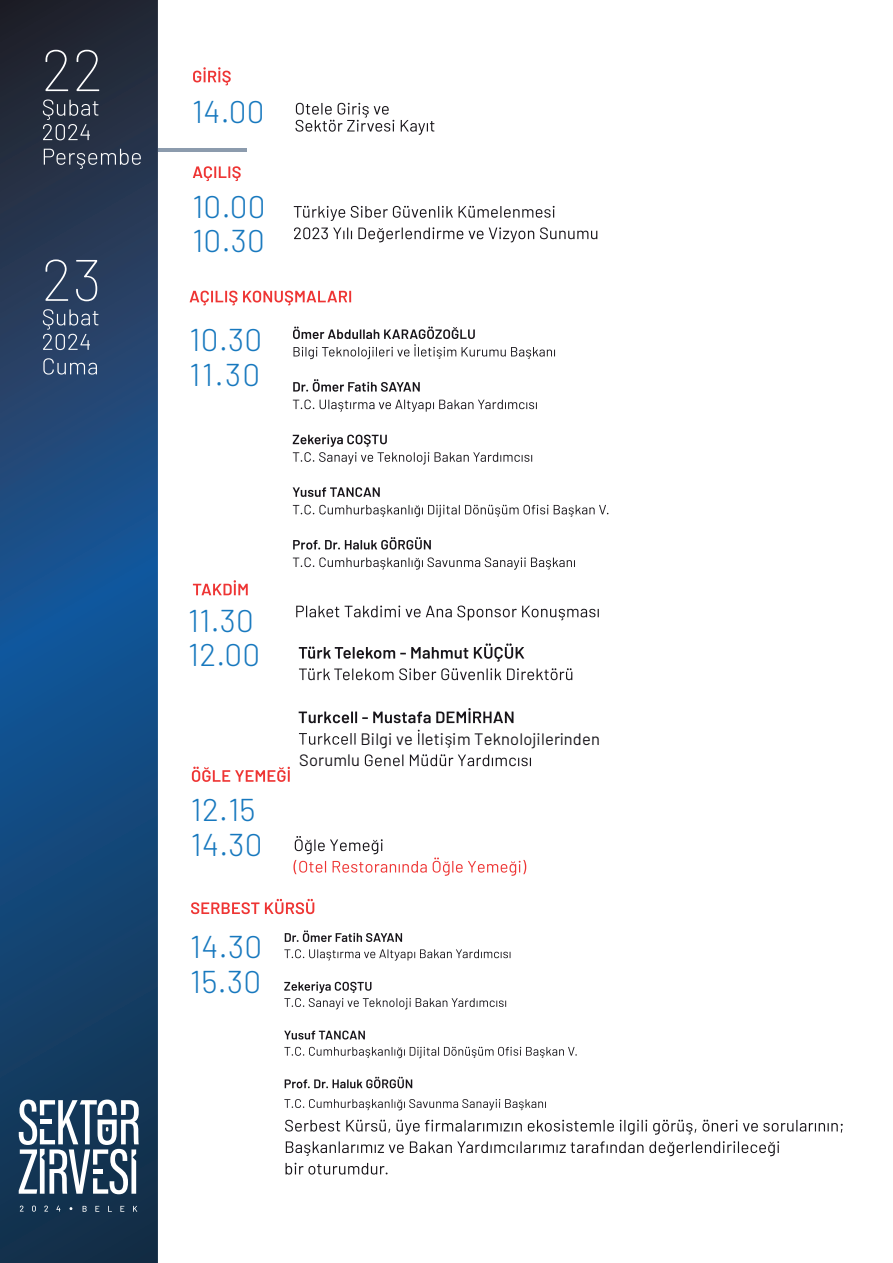
<style>
.page{position:relative;width:893px;height:1263px;background:#fff}
.page>*{position:absolute;margin:0;border:0;box-sizing:border-box;transform-origin:0 0}
.t1{font:100 58.35px "Barlow";color:#fff}
.t2{font:300 31.5px/34.8px "Barlow";letter-spacing:.01em;color:#1778be}
.t3{font:16.5px "Barlow";letter-spacing:.01em;color:#171419}
</style>
<div class="page">
<svg style="left:0;top:0;width:158px;height:1263px;background:#1a416b"></svg>
<svg style="left:19px;top:1099px;width:120px;height:95px"></svg>
<svg style="left:20px;top:1205px;width:4px;height:6px"></svg>
<svg style="left:32px;top:1205px;width:4px;height:6px"></svg>
<svg style="left:44px;top:1205px;width:4px;height:6px"></svg>
<svg style="left:56px;top:1206px;width:4px;height:5px"></svg>
<svg style="left:83px;top:1206px;width:4px;height:6px"></svg>
<svg style="left:95px;top:1206px;width:4px;height:6px"></svg>
<svg style="left:108px;top:1206px;width:4px;height:6px"></svg>
<svg style="left:120px;top:1206px;width:4px;height:6px"></svg>
<svg style="left:133px;top:1206px;width:4px;height:6px"></svg>
<svg style="left:43px;top:99px;width:55px;height:41px;background:#464e5c"></svg>
<svg style="left:44px;top:149px;width:97px;height:20px;background:#485265"></svg>
<svg style="left:296px;top:103px;width:138px;height:32px"></svg>
<svg style="left:43px;top:309px;width:55px;height:41px;background:#4a5e7c"></svg>
<svg style="left:43px;top:358px;width:54px;height:17px"></svg>
<svg style="left:294px;top:206px;width:261px;height:15px"></svg>
<svg style="left:294px;top:227px;width:303px;height:15px"></svg>
<svg style="left:193px;top:166px;width:48px;height:15px"></svg>
<svg style="left:193px;top:67px;width:38px;height:18px"></svg>
<svg style="left:190px;top:291px;width:161px;height:14px"></svg>
<svg style="left:193px;top:580px;width:55px;height:15px"></svg>
<svg style="left:192px;top:767px;width:98px;height:15px"></svg>
<svg style="left:285px;top:1120px;width:558px;height:15px"></svg>
<svg style="left:286px;top:1141px;width:493px;height:15px"></svg>
<svg style="left:286px;top:1163px;width:101px;height:11px"></svg>
<hr style="left:158px;top:148px;width:88px;height:4px;background:#8c9bad">
<svg style="left:191px;top:899px;width:123px;height:15px"></svg>
<svg style="left:285px;top:930px;width:117px;height:12px"></svg>
<svg style="left:284px;top:949px;width:226px;height:11px"></svg>
<svg style="left:284px;top:982px;width:222px;height:27px"></svg>
<svg style="left:284px;top:1030px;width:81px;height:9px"></svg>
<svg style="left:284px;top:1047px;width:293px;height:11px"></svg>
<svg style="left:285px;top:1077px;width:127px;height:11px"></svg>
<svg style="left:284px;top:1099px;width:262px;height:11px"></svg>
<svg style="left:293px;top:327px;width:262px;height:32px"></svg>
<svg style="left:293px;top:379px;width:127px;height:13px"></svg>
<svg style="left:293px;top:400px;width:244px;height:12px"></svg>
<svg style="left:293px;top:434px;width:239px;height:30px"></svg>
<svg style="left:293px;top:487px;width:87px;height:10px"></svg>
<svg style="left:293px;top:505px;width:315px;height:12px"></svg>
<svg style="left:293px;top:537px;width:138px;height:13px"></svg>
<svg style="left:293px;top:557px;width:282px;height:13px"></svg>
<svg style="left:296px;top:606px;width:43px;height:11px"></svg>
<svg style="left:345px;top:605px;width:254px;height:15px"></svg>
<svg style="left:299px;top:646px;width:169px;height:13px"></svg>
<svg style="left:474px;top:643px;width:50px;height:19px"></svg>
<svg style="left:299px;top:668px;width:94px;height:12px"></svg>
<svg style="left:399px;top:668px;width:173px;height:12px"></svg>
<svg style="left:299px;top:708px;width:214px;height:15px"></svg>
<svg style="left:299px;top:733px;width:57px;height:12px"></svg>
<svg style="left:418px;top:730px;width:2px;height:15px"></svg>
<svg style="left:445px;top:736px;width:7px;height:12px"></svg>
<svg style="left:365px;top:754px;width:38px;height:12px"></svg>
<svg style="left:410px;top:754px;width:121px;height:12px"></svg>
<svg style="left:293px;top:836px;width:233px;height:40px"></svg>
<h1 class="t1" style="left:42px;top:29px;width:63px">22</h1>
<h1 class="t1" style="left:42px;top:238px;width:62px">23</h1>
<p class="t2" style="left:192px;top:92px;width:74px">14.00</p>
<p class="t2" style="left:192px;top:186px;width:75px">10.00<br>10.30</p>
<p class="t2" style="left:190px;top:320px;width:74px">10.30<br>11.30</p>
<p class="t2" style="left:188px;top:600px;width:74px">11.30<br>12.00</p>
<p class="t2" style="left:191px;top:790px;width:73px">12.15<br>14.30</p>
<p class="t2" style="left:190px;top:927px;width:73px">14.30<br>15.30</p>
<p class="t3" style="left:360px;top:727px;width:241px">Bilgi ve leti im Teknolojilerinden</p>
<p class="t3" style="left:299px;top:748px;width:62px">Sorumlu</p>
</div>
